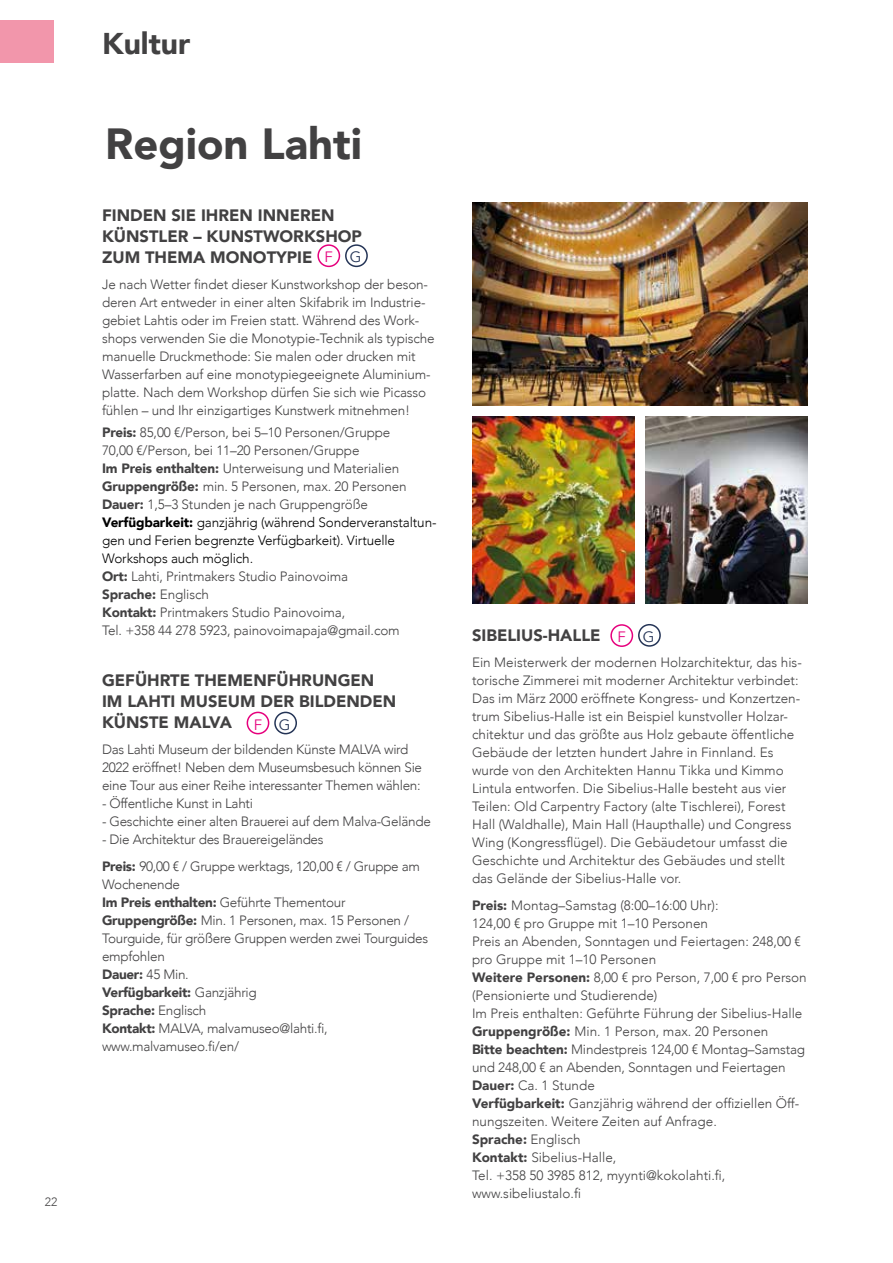
<style>
.page{position:relative;width:893px;height:1263px;background:#fff}
.page>*{position:absolute;margin:0;border:0;box-sizing:border-box;transform-origin:0 0}
.t1{font:900 43.5px "Avenir";color:#424142}
.t2{font:900 30px "Avenir";color:#424142}
.t3{font:900 16.5px/21px "Avenir";color:#424142}
.t4{font:15px "Avenir";color:#e6007d}
.t5{font:300 13.5px/18px "Avenir";letter-spacing:-.01em;color:#424142}
.t6{font:300 12px "Avenir";color:#424142}
.s1{font-weight:400;font-size:15px;color:#e6007d}
.s2{font-weight:400;font-size:15px;color:#243456}
.s3{font-weight:900}
.s4{font-weight:900;color:#000}
.s5{color:#000}
.s6{color:#243456}
</style>
<div class="page">
<div style="left:0;top:20px;width:54px;height:42px;background:#f296ab"></div>
<div style="left:317px;top:244px;width:23px;height:23px;border:2px solid #e6007d;border-radius:50%"></div>
<div style="left:345px;top:244px;width:23px;height:23px;border:2px solid #243456;border-radius:50%"></div>
<div style="left:247px;top:712px;width:22px;height:22px;border:2px solid #e6007d;border-radius:50%"></div>
<div style="left:274px;top:712px;width:23px;height:22px;border:2px solid #243456;border-radius:50%"></div>
<div style="left:610px;top:624px;width:23px;height:23px;border:2px solid #e6007d;border-radius:50%"></div>
<div style="left:638px;top:624px;width:23px;height:23px;border:2px solid #243456;border-radius:50%"></div>
<img style="left:472px;top:202px;width:336px;height:203px">
<img style="left:645px;top:416px;width:163px;height:188px">
<img style="left:472px;top:417px;width:163px;height:186px">
<p class="t6" style="left:45px;top:1195px;width:14px">22</p>
<h2 class="t2" style="left:102px;top:26px;width:90px">Kultur</h2>
<h1 class="t1" style="left:105px;top:119px;width:258px">Region Lahti</h1>
<p class="t3" style="left:102px;top:204px;width:261px">FINDEN SIE IHREN INNEREN<br>KÜNSTLER – KUNSTWORKSHOP<br>ZUM THEMA MONOTYPIE <span class="s1">F</span> <span class="s2">G</span></p>
<p class="t5" style="left:102px;top:275px;width:334px">Je nach Wetter findet dieser Kunstworkshop der beson&shy;deren Art entweder in einer alten Skifabrik im Industrie&shy;gebiet Lahtis oder im Freien statt . Während des Work&shy;shops verwenden Sie die Monotypie-Technik als typische manuelle Druckmethode: Sie malen oder drucken mit Wasserfarben auf eine monotypiegeeignete Aluminium&shy;platte . Nach dem Workshop dürfen Sie sich wie Picasso fühlen – und Ihr einzigartiges Kunstwerk mitnehmen!</p>
<p class="t5" style="left:102px;top:424px;width:336px"><span class="s3">Preis:</span> 85,00 €/Person, bei 5–10 Personen/Gruppe<br>70,00 €/Person, bei 11–20 Personen/Gruppe<br><span class="s3">Im Preis enthalten:</span> Unterweisung und Materialien <span class="s3">Gruppengröße:</span> min . 5 Personen, max . 20 Personen <span class="s3">Dauer:</span> 1,5–3 Stunden je nach Gruppengröße <span class="s4">Verfügbarkeit:</span> <span class="s5">ganzjährig (während Sonderveranstaltun&shy;gen und Ferien begrenzte Verfügbarkeit) . Virtuelle Workshops auch möglich .<br></span><span class="s3">Ort:</span> Lahti, Printmakers Studio Painovoima<br><span class="s3">Sprache:</span> Englisch<br><span class="s3">Kontakt:</span> Printmakers Studio Painovoima,<br>Tel . +358 44 278 5923, painovoimapaja@gmail .com</p>
<p class="t3" style="left:102px;top:670px;width:296px">GEFÜHRTE THEMENFÜHRUNGEN<br>IM LAHTI MUSEUM DER BILDENDEN<br>KÜNSTE MALVA</p>
<p class="t4" style="left:254px;top:715px;width:38px">F <span class="s6">G</span></p>
<p class="t5" style="left:102px;top:741px;width:322px">Das Lahti Museum der bildenden Künste MALVA wird<br>2022 eröffnet! Neben dem Museumsbesuch können Sie eine Tour aus einer Reihe interessanter Themen wählen:</p>
<p class="t5" style="left:102px;top:795px;width:153px">- Öffentliche Kunst in Lahti</p>
<p class="t5" style="left:102px;top:813px;width:330px">- Geschichte einer alten Brauerei auf dem Malva-Gelände</p>
<p class="t5" style="left:102px;top:827px;width:319px;line-height:26.5px">- Die Architektur des Brauereigeländes<br><span class="s3">Preis:</span> 90,00 € / Gruppe werktags, 120,00 € / Gruppe am</p>
<p class="t5" style="left:102px;top:875px;width:328px">Wochenende<br><span class="s3">Im Preis enthalten:</span> Geführte Thementour<br><span class="s3">Gruppengröße:</span> Min . 1 Personen, max . 15 Personen /<br>Tourguide, für größere Gruppen werden zwei Tourguides empfohlen<br><span class="s3">Dauer:</span> 45 Min .<br><span class="s3">Verfügbarkeit:</span> Ganzjährig<br><span class="s3">Sprache:</span> Englisch<br><span class="s3">Kontakt:</span> MALVA, malvamuseo@lahti.fi, www.malvamuseo.fi/en/</p>
<p class="t3" style="left:472px;top:625px;width:184px">SIBELIUS-HALLE <span class="s1">F</span> <span class="s2">G</span></p>
<p class="t5" style="left:472px;top:654px;width:331px">Ein Meisterwerk der modernen Holzarchitektur, das his&shy;torische Zimmerei mit moderner Architektur verbindet:<br>Das im März 2000 eröffnete Kongress- und Konzertzen&shy;trum Sibelius-Halle ist ein Beispiel kunstvoller Holzar&shy;chitektur und das größte aus Holz gebaute öffentliche Gebäude der letzten hundert Jahre in Finnland . Es wurde von den Architekten Hannu Tikka und Kimmo Lintula entworfen . Die Sibelius-Halle besteht aus vier Teilen: Old Carpentry Factory (alte Tischlerei), Forest Hall (Waldhalle), Main Hall (Haupthalle) und Congress Wing (Kongressflügel). Die Gebäudetour umfasst die Geschichte und Architektur des Gebäudes und stellt das Gelände der Sibelius-Halle vor .</p>
<p class="t5" style="left:472px;top:896px;width:336px"><span class="s3">Preis:</span> Montag–Samstag (8:00–16:00 Uhr):<br>124,00 € pro Gruppe mit 1–10 Personen<br>Preis an Abenden, Sonntagen und Feiertagen: 248,00 € pro Gruppe mit 1–10 Personen<br><span class="s3">Weitere Personen:</span> 8,00 € pro Person, 7,00 € pro Person (Pensionierte und Studierende)<br>Im Preis enthalten: Geführte Führung der Sibelius-Halle <span class="s3">Gruppengröße:</span> Min . 1 Person, max . 20 Personen<br><span class="s3">Bitte beachten:</span> Mindestpreis 124,00 € Montag–Samstag und 248,00 € an Abenden, Sonntagen und Feiertagen <span class="s3">Dauer:</span> Ca . 1 Stunde<br><span class="s3">Verfügbarkeit:</span> Ganzjährig während der offiziellen Öff&shy;nungszeiten . Weitere Zeiten auf Anfrage .<br><span class="s3">Sprache:</span> Englisch<br><span class="s3">Kontakt:</span> Sibelius-Halle,<br>Tel. +358 50 3985 812, myynti@kokolahti.fi, www.sibeliustalo.fi</p>
</div>
